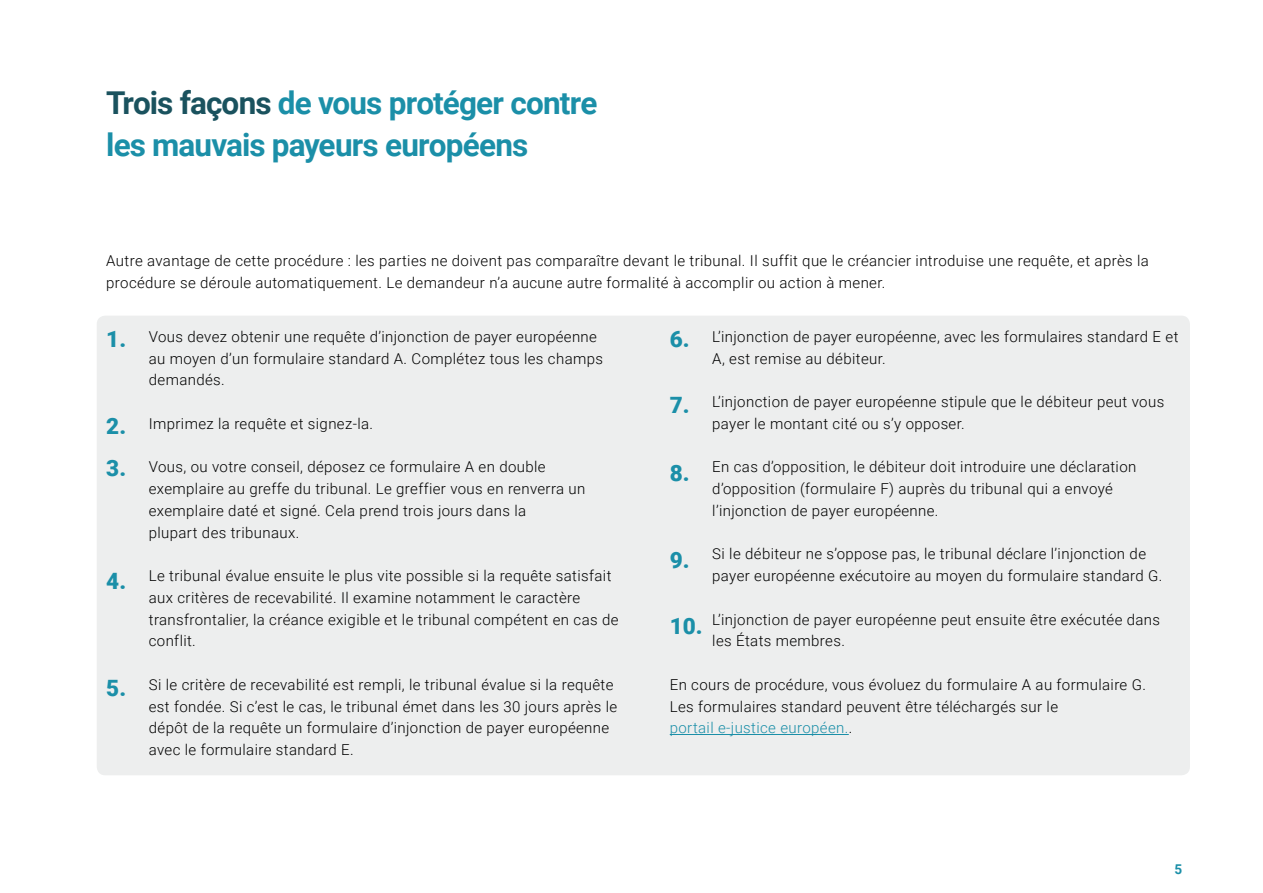
<style>
.page{position:relative;width:1263px;height:893px;background:#fff}
.page>*{position:absolute;margin:0;border:0;box-sizing:border-box;transform-origin:0 0}
.t1{font:700 31.5px/42px "Roboto";letter-spacing:-.025em;color:#1b8fa8}
.t2{font:900 22.5px "Roboto";color:#1b8fa8}
.t3{font:300 15px/21.8px "Roboto";letter-spacing:.025em;color:#000}
.t4{font:700 13.5px "Roboto";color:#1b8fa8}
.s1{color:#1a525e}
.s2{color:#1b8fa8}
</style>
<div class="page">
<div style="left:97px;top:316px;width:1093px;height:459px;background:#edeeee;border-radius:9px"></div>
<hr style="left:670px;top:734px;width:179px;height:1px;background:#1b8fa8">
<h1 class="t1" style="left:106px;top:80px;width:493px"><span class="s1">Trois façons</span> de vous protéger contre les mauvais payeurs européens</h1>
<p class="t3" style="left:106px;top:250px;width:1044px">Autre avantage de cette procédure : les parties ne doivent pas comparaître devant le tribunal. Il suffit que le créancier introduise une requête, et après la procédure se déroule automatiquement. Le demandeur n’a aucune autre formalité à accomplir ou action à mener.</p>
<p class="t3" style="left:712px;top:325px;width:468px">L’injonction de payer européenne, avec les formulaires standard E et<br>A, est remise au débiteur.</p>
<p class="t3" style="left:712px;top:390px;width:453px">L’injonction de payer européenne stipule que le débiteur peut vous payer le montant cité ou s’y opposer.</p>
<p class="t3" style="left:712px;top:456px;width:426px">En cas d’opposition, le débiteur doit introduire une déclaration d’opposition (formulaire F) auprès du tribunal qui a envoyé l’injonction de payer européenne.</p>
<p class="t3" style="left:712px;top:543px;width:452px">Si le débiteur ne s’oppose pas, le tribunal déclare l’injonction de payer européenne exécutoire au moyen du formulaire standard G.</p>
<p class="t3" style="left:712px;top:608px;width:449px">L’injonction de payer européenne peut ensuite être exécutée dans les États membres.</p>
<p class="t3" style="left:670px;top:673px;width:478px">En cours de procédure, vous évoluez du formulaire A au formulaire G.<br>Les formulaires standard peuvent être téléchargés sur le<br><span class="s2">portail e-justice européen.</span>.</p>
<p class="t3" style="left:149px;top:325px;width:456px">Vous devez obtenir une requête d’injonction de payer européenne au moyen d’un formulaire standard A. Complétez tous les champs demandés.</p>
<p class="t3" style="left:149px;top:412px;width:226px">Imprimez la requête et signez-la.</p>
<p class="t3" style="left:149px;top:456px;width:438px">Vous, ou votre conseil, déposez ce formulaire A en double exemplaire au greffe du tribunal. Le greffier vous en renverra un exemplaire daté et signé. Cela prend trois jours dans la<br>plupart des tribunaux.</p>
<p class="t3" style="left:149px;top:564px;width:471px">Le tribunal évalue ensuite le plus vite possible si la requête satisfait aux critères de recevabilité. Il examine notamment le caractère transfrontalier, la créance exigible et le tribunal compétent en cas de conflit.</p>
<p class="t3" style="left:149px;top:673px;width:470px">Si le critère de recevabilité est rempli, le tribunal évalue si la requête est fondée. Si c’est le cas, le tribunal émet dans les 30 jours après le dépôt de la requête un formulaire d’injonction de payer européenne avec le formulaire standard E.</p>
<h2 class="t2" style="left:106px;top:323px;width:21px">1.</h2>
<h2 class="t2" style="left:670px;top:323px;width:21px">6.</h2>
<h2 class="t2" style="left:670px;top:389px;width:21px">7.</h2>
<h2 class="t2" style="left:106px;top:410px;width:21px">2.</h2>
<h2 class="t2" style="left:106px;top:453px;width:21px">3.</h2>
<h2 class="t2" style="left:670px;top:457px;width:21px">8.</h2>
<h2 class="t2" style="left:670px;top:544px;width:21px">9.</h2>
<h2 class="t2" style="left:106px;top:565px;width:21px">4.</h2>
<h2 class="t2" style="left:670px;top:610px;width:34px">10.</h2>
<h2 class="t2" style="left:106px;top:672px;width:21px">5.</h2>
<p class="t4" style="left:1174px;top:859px;width:9px">5</p>
</div>
